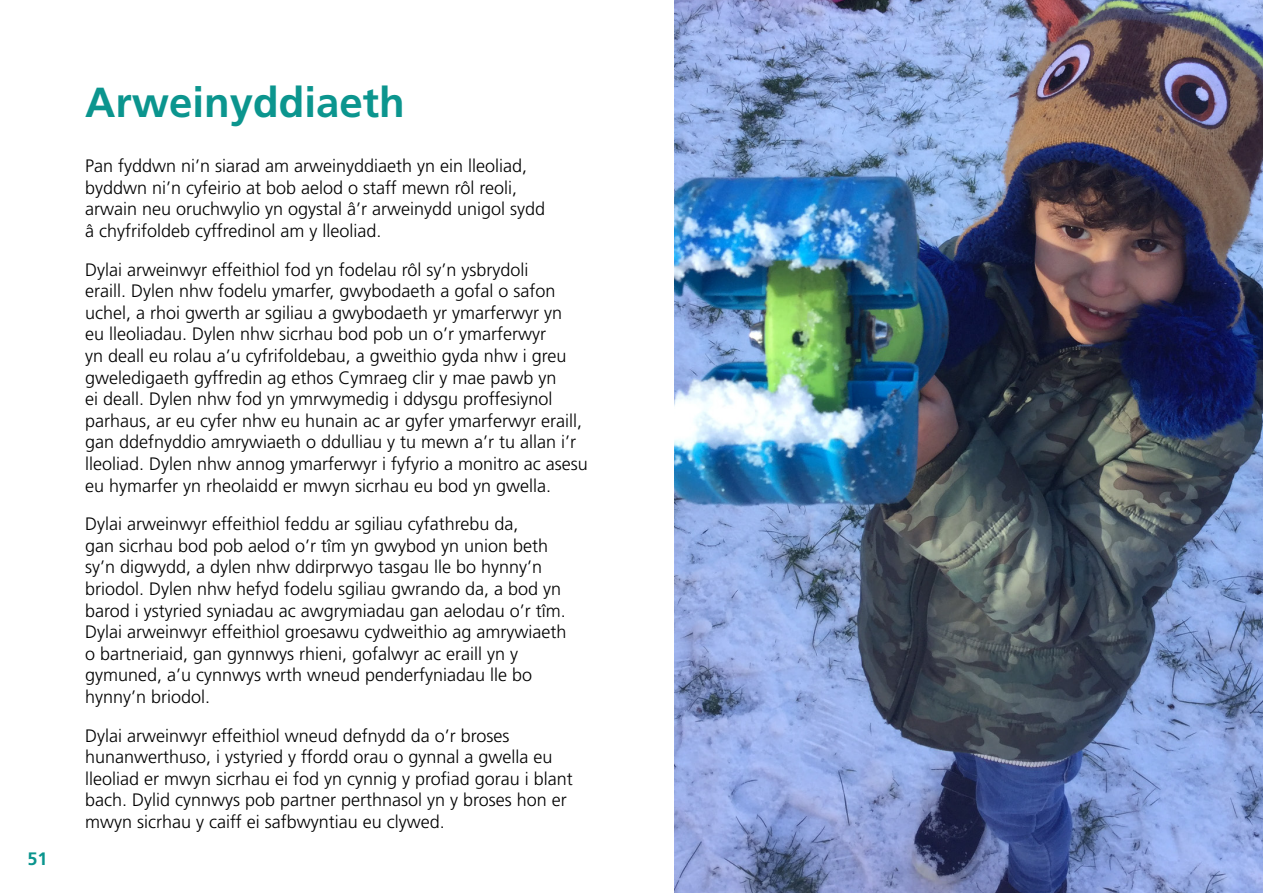
<style>
.page{position:relative;width:1263px;height:893px;background:#fff}
.page>*{position:absolute;margin:0;border:0;box-sizing:border-box;transform-origin:0 0}
.H2_-_Chapter_headings{font:700 42px "Frutiger LT Std";color:#0b958e}
.P_-_Body_Text{font:300 18px/21.6px "Frutiger LT Std";color:#000}
.t1{font:700 18px "Frutiger LT Std";color:#0b958e}
</style>
<div class="page">
<img style="left:674px;top:0;width:589px;height:893px">
<p class="t1" style="left:28px;top:848px;width:22px">51</p>
<h2 class="H2_-_Chapter_headings" style="left:85px;top:77px;width:321px">Arweinyddiaeth</h2>
<h2 class="P_-_Body_Text" style="left:85px;top:155px;width:462px">Pan fyddwn ni’n siarad am arweinyddiaeth yn ein lleoliad, byddwn ni’n cyfeirio at bob aelod o staff mewn rôl reoli, arwain neu oruchwylio yn ogystal â’r arweinydd unigol sydd â chyfrifoldeb cyffredinol am y lleoliad.</h2>
<h2 class="P_-_Body_Text" style="left:85px;top:259px;width:504px">Dylai arweinwyr effeithiol fod yn fodelau rôl sy’n ysbrydoli<br>eraill. Dylen nhw fodelu ymarfer, gwybodaeth a gofal o safon uchel, a rhoi gwerth ar sgiliau a gwybodaeth yr ymarferwyr yn<br>eu lleoliadau. Dylen nhw sicrhau bod pob un o’r ymarferwyr<br>yn deall eu rolau a’u cyfrifoldebau, a gweithio gyda nhw i greu gweledigaeth gyffredin ag ethos Cymraeg clir y mae pawb yn<br>ei deall. Dylen nhw fod yn ymrwymedig i ddysgu proffesiynol parhaus, ar eu cyfer nhw eu hunain ac ar gyfer ymarferwyr eraill, gan ddefnyddio amrywiaeth o ddulliau y tu mewn a’r tu allan i’r lleoliad. Dylen nhw annog ymarferwyr i fyfyrio a monitro ac asesu eu hymarfer yn rheolaidd er mwyn sicrhau eu bod yn gwella.</h2>
<h2 class="P_-_Body_Text" style="left:85px;top:513px;width:483px">Dylai arweinwyr effeithiol feddu ar sgiliau cyfathrebu da,<br>gan sicrhau bod pob aelod o’r tîm yn gwybod yn union beth sy’n digwydd, a dylen nhw ddirprwyo tasgau lle bo hynny’n briodol. Dylen nhw hefyd fodelu sgiliau gwrando da, a bod yn barod i ystyried syniadau ac awgrymiadau gan aelodau o’r tîm.<br>Dylai arweinwyr effeithiol groesawu cydweithio ag amrywiaeth o bartneriaid, gan gynnwys rhieni, gofalwyr ac eraill yn y gymuned, a’u cynnwys wrth wneud penderfyniadau lle bo hynny’n briodol.</h2>
<h2 class="P_-_Body_Text" style="left:85px;top:725px;width:489px">Dylai arweinwyr effeithiol wneud defnydd da o’r broses hunanwerthuso, i ystyried y ffordd orau o gynnal a gwella eu lleoliad er mwyn sicrhau ei fod yn cynnig y profiad gorau i blant bach. Dylid cynnwys pob partner perthnasol yn y broses hon er mwyn sicrhau y caiff ei safbwyntiau eu clywed.</h2>
</div>
